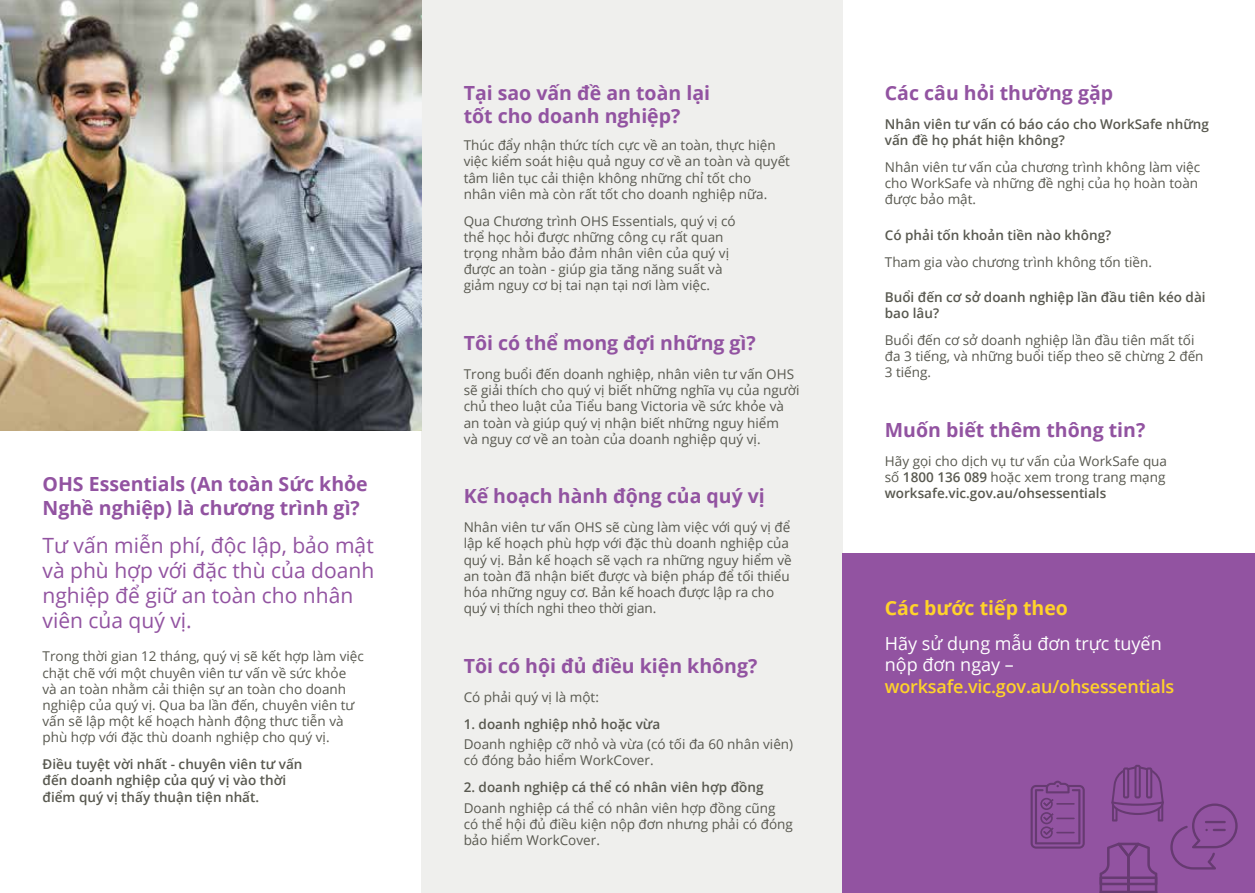
<style>
.page{position:relative;width:1255px;height:893px;background:#fff}
.page>*{position:absolute;margin:0;border:0;box-sizing:border-box;transform-origin:0 0}
.t1{font:21px/25.2px "Open Sans";color:#9253a1}
.t2{font:700 19.5px/23.4px "Open Sans";color:#9253a1}
.t3{font:700 19.5px "Open Sans";color:#ffd32a}
.t4{font:18px/21.6px "Open Sans";color:#fff}
.t5{font:600 18px "Open Sans";letter-spacing:-.01em;color:#ffd32a}
.t6{font:13.5px/16.2px "Open Sans";color:#58584f}
.t7{font:600 13.5px/16.2px "Open Sans";color:#58584f}
.s1{font-weight:600}
</style>
<div class="page">
<div style="left:421px;top:0;width:421px;height:893px;background:#efefed"></div>
<img style="left:0;top:0;width:421px;height:431px">
<div style="left:842px;top:554px;width:412px;height:339px;background:#9253a1"></div>
<svg style="left:1111px;top:765px;width:52px;height:56px"></svg>
<svg style="left:1099px;top:842px;width:58px;height:51px"></svg>
<svg style="left:1030px;top:781px;width:54px;height:68px"></svg>
<svg style="left:1170px;top:803px;width:67px;height:66px"></svg>
<h2 class="t2" style="left:43px;top:472px;width:327px">OHS Essentials (An toàn Sức khỏe<br>Nghề nghiệp) là chương trình gì?</h2>
<h1 class="t1" style="left:43px;top:532px;width:333px">Tư vấn miễn phí, độc lập, bảo mật và phù hợp với đặc thù của doanh nghiệp để giữ an toàn cho nhân viên của quý vị.</h1>
<p class="t6" style="left:43px;top:648px;width:323px">Trong thời gian 12 tháng, quý vị sẽ kết hợp làm việc chặt chẽ với một chuyên viên tư vấn về sức khỏe và an toàn nhằm cải thiện sự an toàn cho doanh nghiệp của quý vị. Qua ba lần đến, chuyên viên tư vấn sẽ lập một kế hoạch hành động thưc tiễn và phù hợp với đặc thù doanh nghiệp cho quý vị.</p>
<p class="t7" style="left:43px;top:756px;width:261px">Điều tuyệt vời nhất - chuyên viên tư vấn đến doanh nghiệp của quý vị vào thời điểm quý vị thấy thuận tiện nhất.</p>
<h2 class="t2" style="left:463px;top:81px;width:248px">Tại sao vấn đề an toàn lại tốt cho doanh nghiệp?</h2>
<p class="t6" style="left:463px;top:137px;width:328px">Thúc đẩy nhận thức tích cực về an toàn, thực hiện việc kiểm soát hiệu quả nguy cơ về an toàn và quyết tâm liên tục cải thiện không những chỉ tốt cho<br>nhân viên mà còn rất tốt cho doanh nghiệp nữa.</p>
<p class="t6" style="left:463px;top:212px;width:273px">Qua Chương trình OHS Essentials, quý vị có thể học hỏi được những công cụ rất quan trọng nhằm bảo đảm nhân viên của quý vị được an toàn - giúp gia tăng năng suất và giảm nguy cơ bị tai nạn tại nơi làm việc.</p>
<h2 class="t2" style="left:463px;top:331px;width:294px">Tôi có thể mong đợi những gì?</h2>
<p class="t6" style="left:463px;top:366px;width:337px">Trong buổi đến doanh nghiệp, nhân viên tư vấn OHS sẽ giải thích cho quý vị biết những nghĩa vụ của người chủ theo luật của Tiểu bang Victoria về sức khỏe và an toàn và giúp quý vị nhận biết những nguy hiểm<br>và nguy cơ về an toàn của doanh nghiệp quý vị.</p>
<h2 class="t2" style="left:463px;top:484px;width:303px">Kế hoạch hành động của quý vị</h2>
<p class="t6" style="left:463px;top:519px;width:329px">Nhân viên tư vấn OHS sẽ cùng làm việc với quý vị để lập kế hoạch phù hợp với đặc thù doanh nghiệp của quý vị. Bản kế hoạch sẽ vạch ra những nguy hiểm về an toàn đã nhận biết được và biện pháp để tối thiểu hóa những nguy cơ. Bản kế hoach được lập ra cho quý vị thích nghi theo thời gian.</p>
<h2 class="t2" style="left:463px;top:653px;width:295px">Tôi có hội đủ điều kiện không?</h2>
<p class="t6" style="left:463px;top:688px;width:137px">Có phải quý vị là một:</p>
<p class="t7" style="left:463px;top:715px;width:198px">1. doanh nghiệp nhỏ hoặc vừa</p>
<p class="t6" style="left:463px;top:736px;width:331px">Doanh nghiệp cỡ nhỏ và vừa (có tối đa 60 nhân viên) có đóng bảo hiểm WorkCover.</p>
<p class="t7" style="left:463px;top:779px;width:301px">2. doanh nghiệp cá thể có nhân viên hợp đồng</p>
<p class="t6" style="left:463px;top:799px;width:331px">Doanh nghiệp cá thể có nhân viên hợp đồng cũng có thể hội đủ điều kiện nộp đơn nhưng phải có đóng bảo hiểm WorkCover.</p>
<h2 class="t2" style="left:884px;top:81px;width:230px">Các câu hỏi thường gặp</h2>
<p class="t7" style="left:884px;top:116px;width:326px">Nhân viên tư vấn có báo cáo cho WorkSafe những vấn đề họ phát hiện không?</p>
<p class="t6" style="left:884px;top:159px;width:317px">Nhân viên tư vấn của chương trình không làm việc cho WorkSafe và những đề nghị của họ hoàn toàn được bảo mật.</p>
<p class="t7" style="left:884px;top:226px;width:228px">Có phải tốn khoản tiền nào không?</p>
<p class="t6" style="left:884px;top:253px;width:269px">Tham gia vào chương trình không tốn tiền.</p>
<p class="t7" style="left:884px;top:289px;width:322px">Buổi đến cơ sở doanh nghiệp lần đầu tiên kéo dài bao lâu?</p>
<p class="t6" style="left:884px;top:332px;width:320px">Buổi đến cơ sở doanh nghiệp lần đầu tiên mất tối đa 3 tiếng, và những buổi tiếp theo sẽ chừng 2 đến<br>3 tiếng.</p>
<h2 class="t2" style="left:884px;top:418px;width:262px">Muốn biết thêm thông tin?</h2>
<p class="t6" style="left:884px;top:452px;width:284px;text-align:justify">Hãy gọi cho dịch vụ tư vấn của WorkSafe qua số <span class="s1">1800 136 089</span> hoặc xem trong trang mạng <span class="s1">worksafe.vic.gov.au/ohsessentials</span></p>
<h2 class="t3" style="left:884px;top:594px;width:185px">Các bước tiếp theo</h2>
<h3 class="t4" style="left:884px;top:632px;width:278px">Hãy sử dụng mẫu đơn trực tuyến nộp đơn ngay –</h3>
<h3 class="t5" style="left:884px;top:674px;width:291px">worksafe.vic.gov.au/ohsessentials</h3>
</div>
